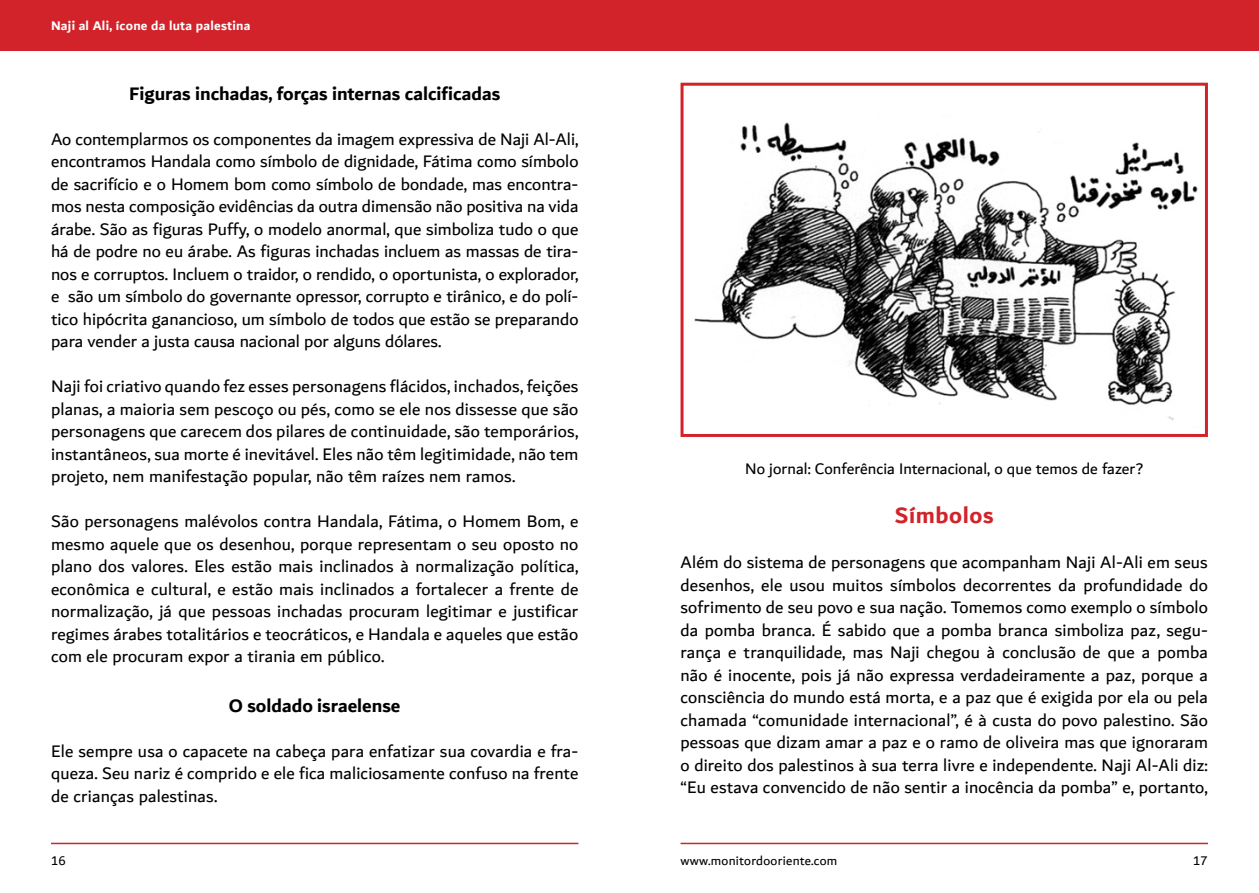
<style>
.page{position:relative;width:1259px;height:893px;background:#fff}
.page>*{position:absolute;margin:0;border:0;box-sizing:border-box;transform-origin:0 0}
.t1{font:700 24px "Dubai";letter-spacing:.025em;color:#d2232a}
.t2{font:700 19.5px "Dubai";color:#000}
.t3{font:18px/22.5px "Dubai";letter-spacing:.01em;color:#000;text-align:justify}
.t4{font:16.5px "Dubai";letter-spacing:.005em;color:#000}
.t5{font:700 13.5px "Dubai";letter-spacing:.02em;color:#fff}
.t6{font:13.5px "Dubai";letter-spacing:.02em;color:#000}
</style>
<div class="page">
<div style="left:0;top:0;width:629px;height:51px;background:#d2232a"></div>
<div style="left:629px;top:0;width:630px;height:51px;background:#d2232a"></div>
<hr style="left:51px;top:843px;width:527px;height:1px;background:#d2232a">
<hr style="left:680px;top:843px;width:528px;height:1px;background:#d2232a">
<img style="left:694px;top:122px;width:504px;height:298px">
<div style="left:680px;top:83px;width:528px;height:354px;border:3px solid #d2232a"></div>
<p class="t5" style="left:51px;top:18px;width:201px">Naji al Ali, ícone da luta palestina</p>
<p class="t2" style="left:129px;top:82px;width:373px">Figuras inchadas, forças internas calcificadas</p>
<p class="t3" style="left:51px;top:127px;width:529px">Ao contemplarmos os componentes da imagem expressiva de Naji Al-Ali, encontramos Handala como símbolo de dignidade, Fátima como símbolo de sacrifício e o Homem bom como símbolo de bondade, mas encontra&shy;mos nesta composição evidências da outra dimensão não positiva na vida árabe. São as figuras Puffy, o modelo anormal, que simboliza tudo o que há de podre no eu árabe. As figuras inchadas incluem as massas de tira&shy;nos e corruptos. Incluem o traidor, o rendido, o oportunista, o explorador, e são um símbolo do governante opressor, corrupto e tirânico, e do polí&shy;tico hipócrita ganancioso, um símbolo de todos que estão se preparando para vender a justa causa nacional por alguns dólares.</p>
<p class="t3" style="left:51px;top:375px;width:529px">Naji foi criativo quando fez esses personagens flácidos, inchados, feições planas, a maioria sem pescoço ou pés, como se ele nos dissesse que são personagens que carecem dos pilares de continuidade, são temporários, instantâneos, sua morte é inevitável. Eles não têm legitimidade, não tem projeto, nem manifestação popular, não têm raízes nem ramos.</p>
<p class="t3" style="left:51px;top:510px;width:529px">São personagens malévolos contra Handala, Fátima, o Homem Bom, e mesmo aquele que os desenhou, porque representam o seu oposto no plano dos valores. Eles estão mais inclinados à normalização política, econômica e cultural, e estão mais inclinados a fortalecer a frente de normalização, já que pessoas inchadas procuram legitimar e justificar regimes árabes totalitários e teocráticos, e Handala e aqueles que estão com ele procuram expor a tirania em público.</p>
<p class="t2" style="left:229px;top:694px;width:173px">O soldado israelense</p>
<p class="t3" style="left:51px;top:739px;width:529px">Ele sempre usa o capacete na cabeça para enfatizar sua covardia e fra&shy;queza. Seu nariz é comprido e ele fica maliciosamente confuso na frente de crianças palestinas.</p>
<p class="t4" style="left:745px;top:458px;width:400px">No jornal: Conferência Internacional, o que temos de fazer?</p>
<h1 class="t1" style="left:895px;top:501px;width:100px">Símbolos</h1>
<p class="t3" style="left:680px;top:551px;width:529px">Além do sistema de personagens que acompanham Naji Al-Ali em seus desenhos, ele usou muitos símbolos decorrentes da profundidade do sofrimento de seu povo e sua nação. Tomemos como exemplo o símbolo da pomba branca. É sabido que a pomba branca simboliza paz, segu&shy;rança e tranquilidade, mas Naji chegou à conclusão de que a pomba não é inocente, pois já não expressa verdadeiramente a paz, porque a consciência do mundo está morta, e a paz que é exigida por ela ou pela chamada “comunidade internacional”, é à custa do povo palestino. São pessoas que dizam amar a paz e o ramo de oliveira mas que ignoraram o direito dos palestinos à sua terra livre e independente. Naji Al-Ali diz: “Eu estava convencido de não sentir a inocência da pomba” e, portanto,</p>
<p class="t6" style="left:51px;top:852px;width:16px">16</p>
<p class="t6" style="left:680px;top:852px;width:158px">www.monitordooriente.com</p>
<p class="t6" style="left:1193px;top:852px;width:16px">17</p>
</div>
